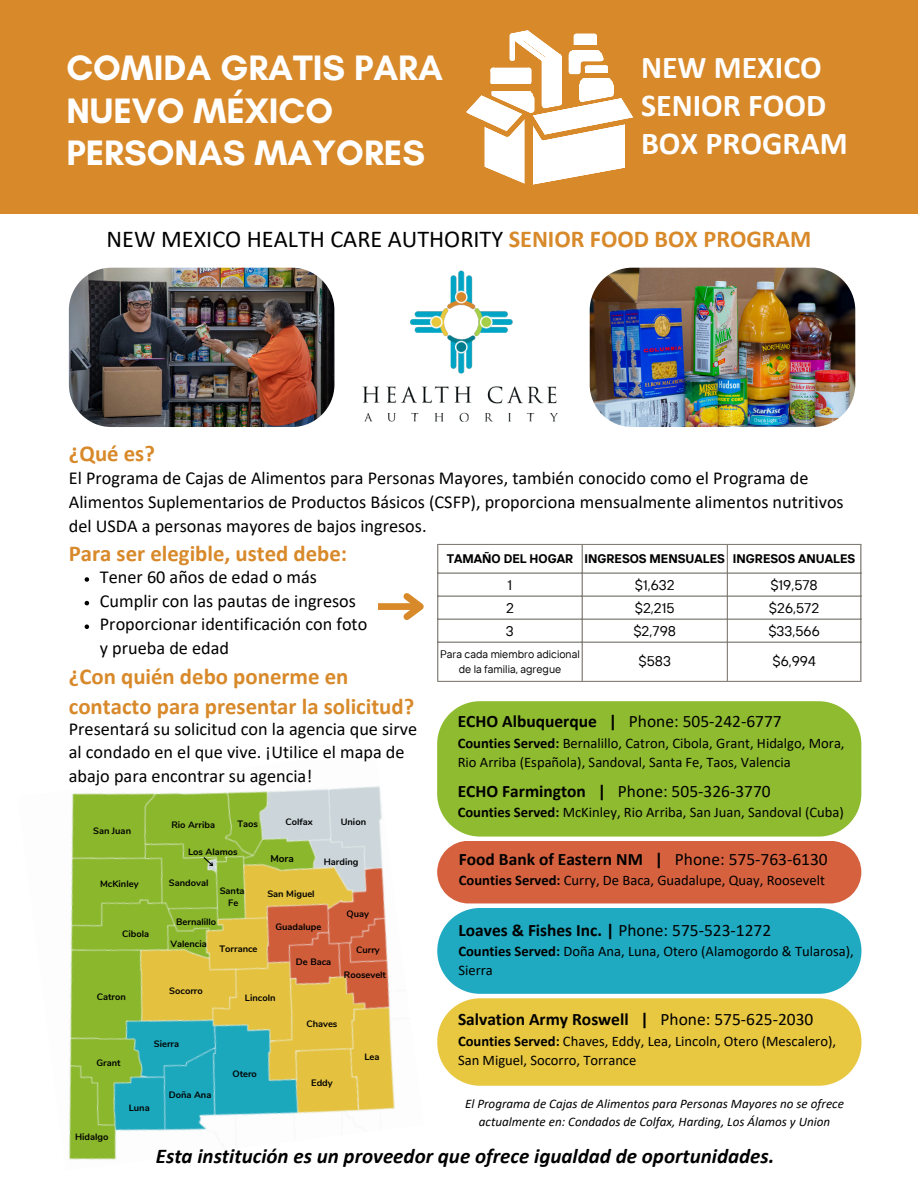
<style>
.page{position:relative;width:918px;height:1188px;background:#fff}
.page>*{position:absolute;margin:0;border:0;box-sizing:border-box;transform-origin:0 0}
.t1{font:700 36px/42.8px "Glacial Indifference";color:#fff}
.t2{font:700 31.95px/38.1px "Calibri";color:#fff}
.t3{font:24.3px "Calibri";color:#000}
.t4{font:700 22.8px/30.3px "Calibri";color:#d8892a}
.t5{font:italic 700 21px "Calibri";color:#000}
.t6{font:18.3px/23.7px "Calibri";color:#000}
.t7{font:700 17.4px "Calibri";color:#000}
.t8{font:17.4px "Calibri";color:#000}
.t9{font:14.55px/19.4px "Calibri";color:#000}
.t10{font:13.95px "TT Interphases";color:#000}
.t11{font:italic 13.05px/17.4px "Calibri";color:#000;text-align:center}
.t12{font:700 12.45px "TT Interphases";color:#000}
.t13{font:10.95px/14.5px "TT Interphases";color:#000;text-align:center}
.t14{font:700 10.05px "Nunito";color:#000}
.t15{font:700 9.3px "Nunito";color:#000}
.s1{font-weight:700;color:#d8892a}
.s2{font-weight:700}
.s3{font-weight:400}
</style>
<div class="page">
<div style="left:0;top:0;width:918px;height:214px;background:#d8892a"></div>
<img style="left:69px;top:268px;width:265px;height:159px;border-radius:42px">
<img style="left:590px;top:268px;width:265px;height:159px;border-radius:42px">
<svg style="left:466px;top:30px;width:168px;height:155px"></svg>
<div style="left:437px;top:701px;width:424px;height:136px;background:#8fbb30"></div>
<svg style="left:437px;top:841px;width:424px;height:245px;background:#a1a87a"></svg>
<hr style="left:437px;top:545px;width:1px;height:136px;background:#807c73">
<hr style="left:582px;top:545px;width:1px;height:136px;background:#807c73">
<hr style="left:727px;top:545px;width:1px;height:136px;background:#807c73">
<hr style="left:860px;top:545px;width:1px;height:136px;background:#807c73">
<hr style="left:437px;top:544px;width:424px;height:1px;background:#807c73">
<hr style="left:437px;top:572px;width:424px;height:2px;background:#807c73">
<hr style="left:437px;top:596px;width:424px;height:1px;background:#807c73">
<hr style="left:437px;top:619px;width:424px;height:1px;background:#807c73">
<hr style="left:437px;top:642px;width:424px;height:1px;background:#807c73">
<hr style="left:437px;top:681px;width:424px;height:1px;background:#807c73">
<div style="left:378px;top:603px;width:42px;height:7px;background:#d8892a"></div>
<svg style="left:397px;top:593px;width:27px;height:27px"></svg>
<img style="left:69px;top:786px;width:326px;height:374px">
<svg style="left:202px;top:856px;width:14px;height:13px"></svg>
<svg style="left:85px;top:577px;width:4px;height:5px"></svg>
<svg style="left:85px;top:601px;width:4px;height:4px"></svg>
<svg style="left:85px;top:625px;width:4px;height:4px"></svg>
<img style="left:362px;top:270px;width:196px;height:152px">
<p class="t1" style="left:66px;top:46px;width:378px">COMIDA GRATIS PARA<br>NUEVO MÉXICO<br>PERSONAS MAYORES</p>
<h1 class="t2" style="left:641px;top:51px;width:208px">NEW MEXICO<br>SENIOR FOOD<br>BOX PROGRAM</h1>
<p class="t3" style="left:107px;top:229px;width:706px">NEW MEXICO HEALTH CARE AUTHORITY <span class="s1">SENIOR FOOD BOX PROGRAM</span></p>
<p class="t4" style="left:69px;top:441px;width:88px">¿Qué es?</p>
<p class="t6" style="left:69px;top:468px;width:776px">El Programa de Cajas de Alimentos para Personas Mayores, también conocido como el Programa de<br>Alimentos Suplementarios de Productos Básicos (CSFP), proporciona mensualmente alimentos nutritivos del USDA a personas mayores de bajos ingresos.</p>
<p class="t4" style="left:69px;top:541px;width:280px">Para ser elegible, usted debe:</p>
<p class="t6" style="left:100px;top:566px;width:219px">Tener 60 años de edad o más</p>
<h6 class="t6" style="left:100px;top:590px;width:258px">Cumplir con las pautas de ingresos</h6>
<h6 class="t6" style="left:100px;top:614px;width:269px">Proporcionar identificación con foto y prueba de edad</h6>
<p class="t4" style="left:69px;top:663px;width:347px">¿Con quién debo ponerme en contacto para presentar la solicitud?</p>
<h6 class="t6" style="left:69px;top:718px;width:350px">Presentará su solicitud con la agencia que sirve al condado en el que vive. ¡Utilice el mapa de abajo para encontrar su agencia!</h6>
<p class="t12" style="left:447px;top:551px;width:128px">TAMAÑO DEL HOGAR</p>
<p class="t12" style="left:584px;top:551px;width:142px">INGRESOS MENSUALES</p>
<p class="t12" style="left:733px;top:551px;width:124px">INGRESOS ANUALES</p>
<p class="t10" style="left:508px;top:576px;width:6px">1</p>
<p class="t10" style="left:635px;top:576px;width:41px">$1,632</p>
<p class="t10" style="left:770px;top:576px;width:49px">$19,578</p>
<p class="t10" style="left:506px;top:599px;width:9px">2</p>
<p class="t10" style="left:635px;top:599px;width:41px">$2,215</p>
<p class="t10" style="left:769px;top:599px;width:52px">$26,572</p>
<p class="t10" style="left:506px;top:622px;width:9px">3</p>
<p class="t10" style="left:633px;top:622px;width:44px">$2,798</p>
<p class="t10" style="left:768px;top:622px;width:53px">$33,566</p>
<p class="t13" style="left:440px;top:647px;width:141px">Para cada miembro adicional de la familia, agregue</p>
<p class="t10" style="left:639px;top:652px;width:34px">$583</p>
<h4 class="t10" style="left:773px;top:652px;width:45px">$6,994</h4>
<h3 class="t8" style="left:458px;top:714px;width:326px"><span class="s2">ECHO Albuquerque |</span> Phone: 505-242-6777</h3>
<p class="t9" style="left:458px;top:734px;width:388px"><span class="s2">Counties Served:</span> Bernalillo, Catron, Cibola, Grant, Hidalgo, Mora,<br>Rio Arriba (Española), Sandoval, Santa Fe, Taos, Valencia</p>
<p class="t8" style="left:458px;top:784px;width:315px"><span class="s2">ECHO Farmington |</span> Phone: 505-326-3770</p>
<p class="t9" style="left:458px;top:804px;width:388px"><span class="s2">Counties Served:</span> McKinley, Rio Arriba, San Juan, Sandoval (Cuba)</p>
<h4 class="t7" style="left:459px;top:852px;width:370px">Food Bank of Eastern NM | <span class="s3">Phone: 575-763-6130</span></h4>
<h6 class="t9" style="left:459px;top:872px;width:368px"><span class="s2">Counties Served:</span> Curry, De Baca, Guadalupe, Quay, Roosevelt</h6>
<p class="t15" style="left:285px;top:815px;width:29px">Colfax</p>
<p class="t15" style="left:341px;top:815px;width:27px">Union</p>
<p class="t15" style="left:171px;top:819px;width:45px">Rio Arriba</p>
<h6 class="t15" style="left:237px;top:818px;width:22px">Taos</h6>
<p class="t15" style="left:93px;top:824px;width:39px">San Juan</p>
<p class="t15" style="left:188px;top:845px;width:51px">Los Alamos</p>
<p class="t14" style="left:270px;top:852px;width:25px">Mora</p>
<p class="t15" style="left:324px;top:855px;width:36px">Harding</p>
<p class="t15" style="left:169px;top:877px;width:41px">Sandoval</p>
<p class="t15" style="left:100px;top:878px;width:40px">McKinley</p>
<p class="t15" style="left:220px;top:884px;width:26px">Santa</p>
<p class="t15" style="left:228px;top:897px;width:12px">Fe</p>
<p class="t15" style="left:267px;top:887px;width:49px">San Miguel</p>
<p class="t15" style="left:122px;top:927px;width:28px">Cibola</p>
<p class="t15" style="left:97px;top:990px;width:31px">Catron</p>
<p class="t15" style="left:176px;top:916px;width:41px">Bernalillo</p>
<p class="t15" style="left:171px;top:937px;width:38px">Valencia</p>
<p class="t15" style="left:220px;top:942px;width:39px">Torrance</p>
<p class="t15" style="left:275px;top:921px;width:47px">Guadalupe</p>
<p class="t15" style="left:296px;top:956px;width:37px">De Baca</p>
<p class="t15" style="left:169px;top:985px;width:35px">Socorro</p>
<p class="t15" style="left:245px;top:991px;width:32px">Lincoln</p>
<p class="t15" style="left:347px;top:908px;width:24px">Quay</p>
<h6 class="t15" style="left:356px;top:943px;width:25px">Curry</h6>
<p class="t15" style="left:344px;top:969px;width:44px">Roosevelt</p>
<p class="t15" style="left:306px;top:1017px;width:33px">Chaves</p>
<p class="t15" style="left:96px;top:1057px;width:26px">Grant</p>
<p class="t15" style="left:154px;top:1038px;width:27px">Sierra</p>
<p class="t15" style="left:75px;top:1131px;width:35px">Hidalgo</p>
<p class="t15" style="left:129px;top:1101px;width:22px">Luna</p>
<p class="t15" style="left:169px;top:1088px;width:44px">Doña Ana</p>
<p class="t15" style="left:232px;top:1068px;width:26px">Otero</p>
<p class="t15" style="left:311px;top:1077px;width:23px">Eddy</p>
<p class="t15" style="left:364px;top:1051px;width:17px">Lea</p>
<p class="t7" style="left:459px;top:923px;width:314px">Loaves &amp; Fishes Inc. | <span class="s3">Phone: 575-523-1272</span></p>
<p class="t9" style="left:458px;top:942px;width:397px"><span class="s2">Counties Served:</span> Doña Ana, Luna, Otero (Alamogordo &amp; Tularosa),<br>Sierra</p>
<h4 class="t7" style="left:458px;top:1012px;width:357px">Salvation Army Roswell | <span class="s3">Phone: 575-625-2030</span></h4>
<p class="t9" style="left:458px;top:1032px;width:380px"><span class="s2">Counties Served:</span> Chaves, Eddy, Lea, Lincoln, Otero (Mescalero),<br>San Miguel, Socorro, Torrance</p>
<p class="t11" style="left:465px;top:1096px;width:380px">El Programa de Cajas de Alimentos para Personas Mayores no se ofrece actualmente en: Condados de Colfax, Harding, Los Álamos y Union</p>
<p class="t5" style="left:156px;top:1148px;width:620px">Esta institución es un proveedor que ofrece igualdad de oportunidades.</p>
</div>
